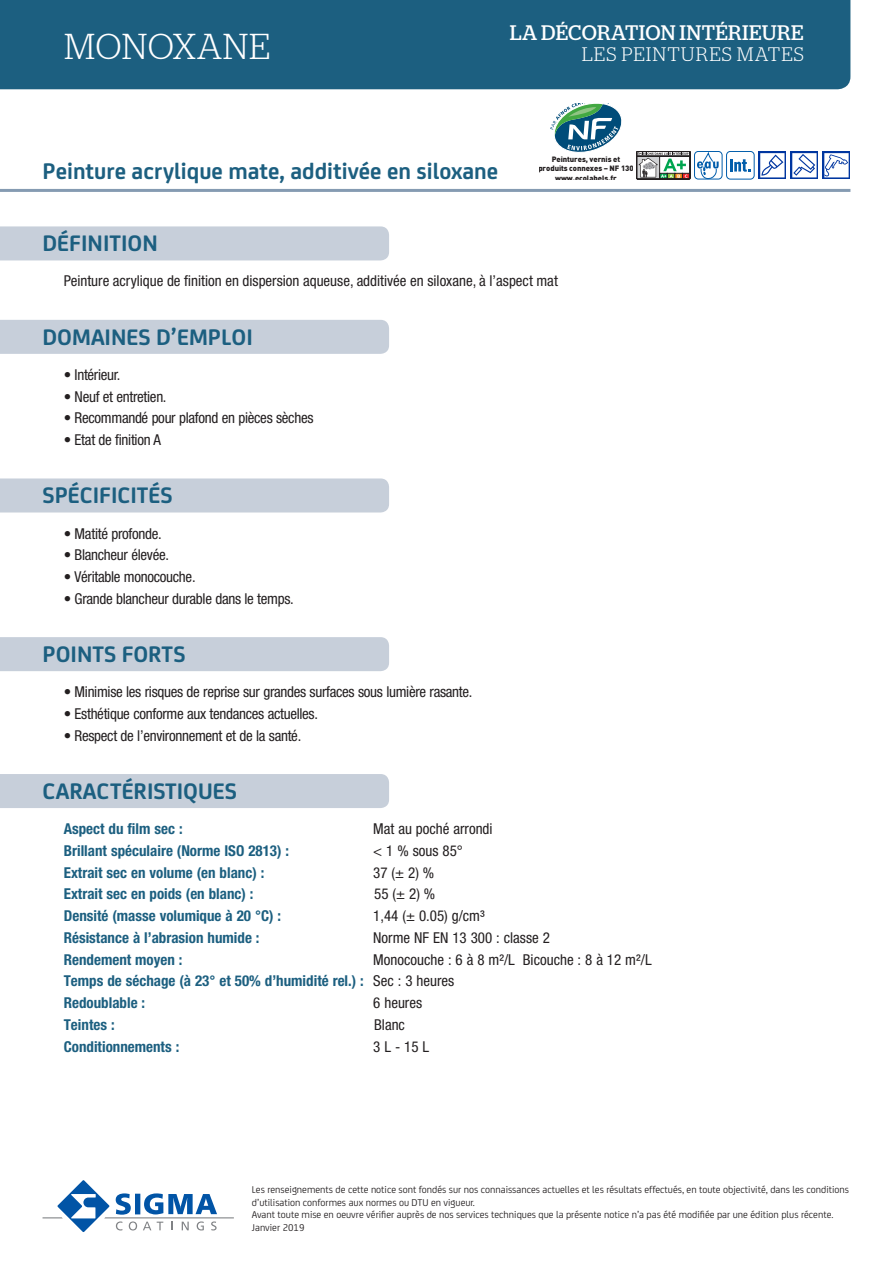
<style>
.page{position:relative;width:893px;height:1263px;background:#fff}
.page>*{position:absolute;margin:0;border:0;box-sizing:border-box;transform-origin:0 0}
.NOM_PRODUIT_HT_PAGE{font:300 36px "Stag";letter-spacing:.01em;color:#fff}
.DEC_TITRE_RUBRIQUE{font:700 24px "FS Joey";color:#1c5f80}
.DEF_COURTE_IMPRESSIO{font:700 24px "FS Joey";color:#1c5f80}
.t1{font:21px "Stag";letter-spacing:.02em;color:#fff}
.FAMILLE{font:300 19.5px "Stag";letter-spacing:.055em;color:#fff}
.t2{font:condensed 15px "Helvetica Neue";letter-spacing:-.02em;color:#231f20}
.DI_IMPRESSIONS_Carac{font:700 condensed 15px "Helvetica Neue LT Std";color:#1c5f80}
.DI_IMPRESSIONS_Carac-2{font:condensed 15px "Helvetica Neue LT Std";color:#231f20}
.BODY{font:condensed 15px "Helvetica Neue LT Std";color:#231f20}
.t3{font:10.5px/12.6px "FS Joey";color:#231f20}
.t4{font:900 7.65px/9.1px "DIN";letter-spacing:-.01em;color:#231f20;text-align:center}
.s1{font-weight:400;color:#231f20}
</style>
<div class="page">
<div style="left:0;top:0;width:850px;height:89px;background:#1c5f80"></div>
<svg style="left:43px;top:1180px;width:191px;height:52px"></svg>
<div style="left:0;top:226px;width:389px;height:34px;background:#c7cfda"></div>
<div style="left:0;top:320px;width:389px;height:34px;background:#c7cfda"></div>
<div style="left:0;top:478px;width:389px;height:34px;background:#c7cfda"></div>
<div style="left:0;top:637px;width:389px;height:34px;background:#c7cfda"></div>
<div style="left:0;top:774px;width:389px;height:34px;background:#c7cfda"></div>
<hr style="left:0;top:189px;width:850px;height:3px;background:#859bb2">
<svg style="left:550px;top:103px;width:72px;height:50px"></svg>
<svg style="left:636px;top:151px;width:54px;height:28px"></svg>
<div style="left:694px;top:151px;width:28px;height:28px;border:1px solid #015dab;border-radius:4px"></div>
<svg style="left:696px;top:152px;width:23px;height:27px"></svg>
<div style="left:726px;top:151px;width:28px;height:28px;border:1px solid #015dab;border-radius:4px"></div>
<svg style="left:730px;top:159px;width:21px;height:13px"></svg>
<svg style="left:758px;top:151px;width:28px;height:28px"></svg>
<svg style="left:760px;top:153px;width:24px;height:24px"></svg>
<svg style="left:790px;top:151px;width:28px;height:28px"></svg>
<svg style="left:792px;top:153px;width:25px;height:24px"></svg>
<svg style="left:822px;top:151px;width:28px;height:28px"></svg>
<svg style="left:824px;top:153px;width:25px;height:24px"></svg>
<p class="NOM_PRODUIT_HT_PAGE" style="left:64px;top:26px;width:208px">MONOXANE</p>
<h3 class="t1" style="left:510px;top:21px;width:295px">LA DÉCORATION INTÉRIEURE</h3>
<p class="FAMILLE" style="left:582px;top:44px;width:224px">LES PEINTURES MATES</p>
<p class="DEF_COURTE_IMPRESSIO" style="left:43px;top:153px;width:457px">Peinture acrylique mate, additivée en siloxane</p>
<p class="t4" style="left:538px;top:155px;width:97px">Peintures, vernis et produits connexes – NF 130 www.ecolabels.fr</p>
<p class="DEC_TITRE_RUBRIQUE" style="left:43px;top:225px;width:117px">DÉFINITION</p>
<p class="BODY" style="left:64px;top:272px;width:496px">Peinture acrylique de finition en dispersion aqueuse, additivée en siloxane, à l’aspect mat</p>
<p class="DEC_TITRE_RUBRIQUE" style="left:43px;top:319px;width:212px">DOMAINES D’EMPLOI</p>
<p class="t2" style="left:64px;top:366px;width:58px">• Intérieur.</p>
<p class="t2" style="left:64px;top:388px;width:104px">• Neuf et entretien.</p>
<p class="t2" style="left:64px;top:409px;width:251px">• Recommandé pour plafond en pièces sèches</p>
<p class="t2" style="left:64px;top:431px;width:99px">• Etat de finition A</p>
<p class="DEC_TITRE_RUBRIQUE" style="left:43px;top:477px;width:132px">SPÉCIFICITÉS</p>
<p class="t2" style="left:64px;top:524px;width:99px">• Matité profonde.</p>
<p class="t2" style="left:64px;top:546px;width:107px">• Blancheur élevée.</p>
<p class="t2" style="left:64px;top:568px;width:133px">• Véritable monocouche.</p>
<p class="t2" style="left:64px;top:590px;width:232px">• Grande blancheur durable dans le temps.</p>
<p class="DEC_TITRE_RUBRIQUE" style="left:43px;top:636px;width:145px">POINTS FORTS</p>
<p class="t2" style="left:64px;top:683px;width:410px">• Minimise les risques de reprise sur grandes surfaces sous lumière rasante.</p>
<p class="t2" style="left:64px;top:705px;width:256px">• Esthétique conforme aux tendances actuelles.</p>
<p class="t2" style="left:64px;top:727px;width:239px">• Respect de l’environnement et de la santé.</p>
<p class="DEC_TITRE_RUBRIQUE" style="left:43px;top:773px;width:196px">CARACTÉRISTIQUES</p>
<p class="DI_IMPRESSIONS_Carac" style="left:64px;top:820px;width:120px">Aspect du film sec :</p>
<p class="DI_IMPRESSIONS_Carac-2" style="left:373px;top:820px;width:121px">Mat au poché arrondi</p>
<p class="DI_IMPRESSIONS_Carac" style="left:64px;top:841px;width:227px">Brillant spéculaire (Norme ISO 2813) :</p>
<p class="DI_IMPRESSIONS_Carac-2" style="left:373px;top:842px;width:91px">&lt; 1 % sous 85°</p>
<p class="DI_IMPRESSIONS_Carac" style="left:64px;top:863px;width:202px">Extrait sec en volume (en blanc) :</p>
<p class="DI_IMPRESSIONS_Carac-2" style="left:373px;top:863px;width:63px">37 (± 2) %</p>
<p class="DI_IMPRESSIONS_Carac" style="left:64px;top:885px;width:191px">Extrait sec en poids (en blanc) :</p>
<p class="DI_IMPRESSIONS_Carac-2" style="left:374px;top:885px;width:63px">55 (± 2) %</p>
<p class="DI_IMPRESSIONS_Carac" style="left:64px;top:907px;width:219px">Densité (masse volumique à 20 °C) :</p>
<p class="DI_IMPRESSIONS_Carac-2" style="left:373px;top:907px;width:113px">1,44 (± 0.05) g/cm³</p>
<p class="DI_IMPRESSIONS_Carac" style="left:64px;top:928px;width:197px">Résistance à l’abrasion humide :</p>
<p class="DI_IMPRESSIONS_Carac-2" style="left:373px;top:929px;width:178px">Norme NF EN 13 300 : classe 2</p>
<p class="DI_IMPRESSIONS_Carac" style="left:64px;top:950px;width:120px">Rendement moyen :</p>
<p class="DI_IMPRESSIONS_Carac-2" style="left:373px;top:950px;width:280px">Monocouche : 6 à 8 m²/L Bicouche : 8 à 12 m²/L</p>
<p class="DI_IMPRESSIONS_Carac" style="left:64px;top:972px;width:392px">Temps de séchage (à 23° et 50% d’humidité rel.) : <span class="s1">Sec : 3 heures</span></p>
<p class="DI_IMPRESSIONS_Carac" style="left:64px;top:994px;width:83px">Redoublable :</p>
<p class="DI_IMPRESSIONS_Carac-2" style="left:373px;top:994px;width:50px">6 heures</p>
<p class="DI_IMPRESSIONS_Carac" style="left:64px;top:1015px;width:52px">Teintes :</p>
<p class="DI_IMPRESSIONS_Carac-2" style="left:374px;top:1016px;width:32px">Blanc</p>
<p class="DI_IMPRESSIONS_Carac" style="left:64px;top:1037px;width:117px">Conditionnements :</p>
<p class="DI_IMPRESSIONS_Carac-2" style="left:373px;top:1037px;width:58px">3 L - 15 L</p>
<p class="t3" style="left:252px;top:1183px;width:598px">Les renseignements de cette notice sont fondés sur nos connaissances actuelles et les résultats effectués, en toute objectivité, dans les conditions d’utilisation conformes aux normes ou DTU en vigueur.<br>Avant toute mise en oeuvre vérifier auprès de nos services techniques que la présente notice n’a pas été modifiée par une édition plus récente.<br>Janvier 2019</p>
</div>
